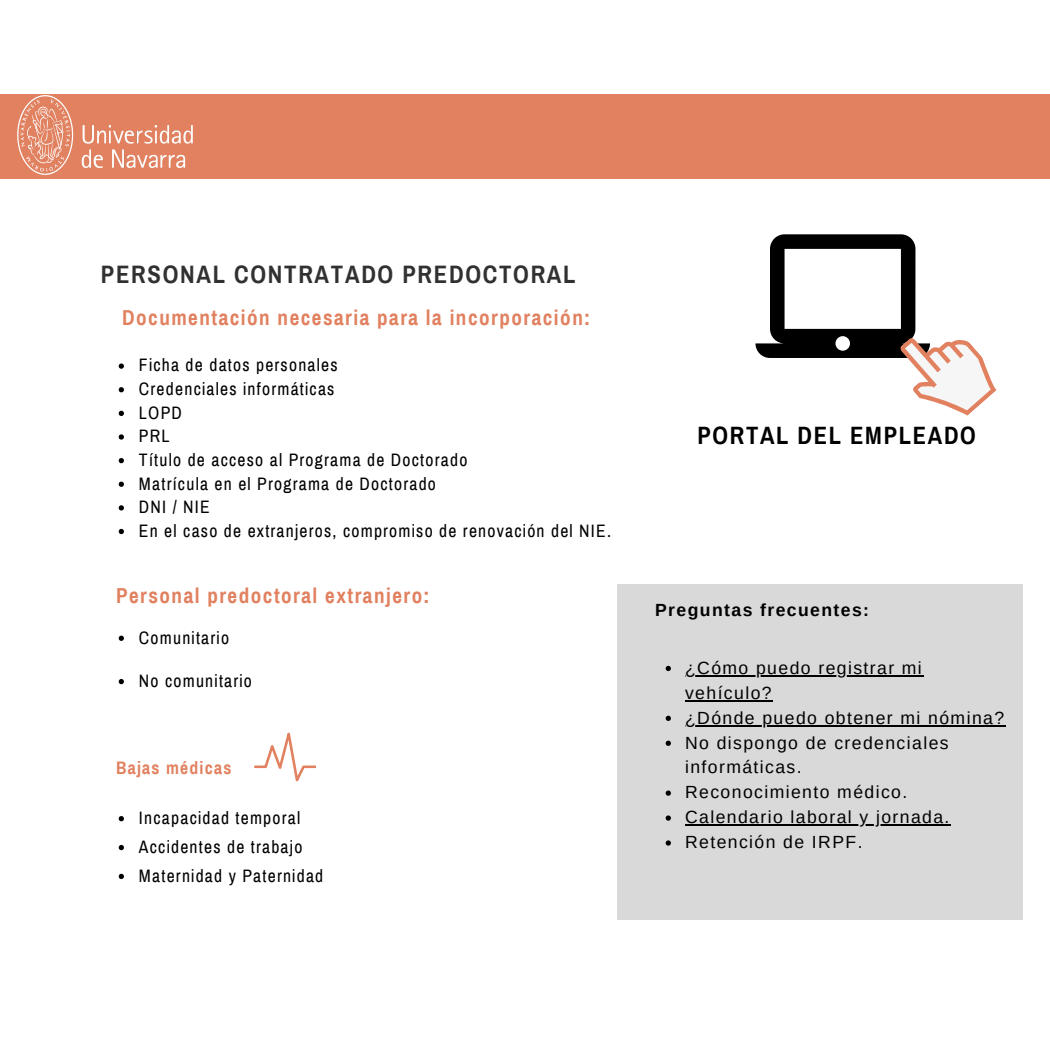
<style>
.page{position:relative;width:1050px;height:1050px;background:#fff}
.page>*{position:absolute;margin:0;border:0;box-sizing:border-box;transform-origin:0 0}
.t1{font:700 24.68px "Archivo Narrow";letter-spacing:.07em;color:#313131}
.t2{font:700 24.5px "Archivo Narrow";letter-spacing:.07em;color:#000}
.t3{font:700 21.18px "Archivo Narrow";letter-spacing:.07em;color:#e18160}
.t4{font:17.68px/23.6px "Archivo Narrow";letter-spacing:.07em;color:#000}
.t5{font:17.68px/24.8px "Arimo";letter-spacing:.08em;color:#000}
.t6{font:700 17.68px "Arimo";letter-spacing:.08em;color:#000}
.t7{font:700 17.68px "Archivo Narrow";letter-spacing:.07em;color:#e18160}
</style>
<div class="page">
<div style="left:0;top:94px;width:1050px;height:84px;background:#e18160"></div>
<svg style="left:119px;top:364px;width:5px;height:5px"></svg>
<svg style="left:119px;top:387px;width:5px;height:5px"></svg>
<svg style="left:119px;top:411px;width:5px;height:5px"></svg>
<svg style="left:119px;top:434px;width:5px;height:6px"></svg>
<svg style="left:119px;top:458px;width:5px;height:5px"></svg>
<svg style="left:119px;top:482px;width:5px;height:5px"></svg>
<svg style="left:119px;top:505px;width:5px;height:6px"></svg>
<svg style="left:119px;top:529px;width:5px;height:5px"></svg>
<svg style="left:755px;top:234px;width:242px;height:182px"></svg>
<div style="left:618px;top:584px;width:405px;height:335px;background:#d9d9d9"></div>
<svg style="left:666px;top:666px;width:5px;height:5px"></svg>
<hr style="left:685px;top:675px;width:238px;height:1px;background:#000">
<hr style="left:685px;top:700px;width:88px;height:1px;background:#000">
<svg style="left:666px;top:716px;width:5px;height:5px"></svg>
<hr style="left:685px;top:725px;width:321px;height:1px;background:#000">
<svg style="left:666px;top:741px;width:5px;height:5px"></svg>
<svg style="left:666px;top:791px;width:5px;height:5px"></svg>
<svg style="left:666px;top:815px;width:5px;height:6px"></svg>
<hr style="left:685px;top:825px;width:266px;height:1px;background:#000">
<svg style="left:666px;top:840px;width:5px;height:6px"></svg>
<svg style="left:119px;top:636px;width:5px;height:5px"></svg>
<svg style="left:119px;top:679px;width:5px;height:5px"></svg>
<svg style="left:119px;top:816px;width:5px;height:5px"></svg>
<svg style="left:119px;top:845px;width:5px;height:5px"></svg>
<svg style="left:119px;top:874px;width:5px;height:5px"></svg>
<svg style="left:254px;top:733px;width:62px;height:48px"></svg>
<img style="left:17px;top:95px;width:176px;height:80px">
<h1 class="t1" style="left:101px;top:261px;width:476px">PERSONAL CONTRATADO PREDOCTORAL</h1>
<p class="t3" style="left:122px;top:306px;width:469px">Documentación necesaria para la incorporación:</p>
<p class="t4" style="left:139px;top:354px;width:474px">Ficha de datos personales<br>Credenciales informáticas<br>LOPD<br>PRL<br>Título de acceso al Programa de Doctorado<br>Matrícula en el Programa de Doctorado<br>DNI / NIE<br>En el caso de extranjeros, compromiso de renovación del NIE.</p>
<p class="t3" style="left:116px;top:584px;width:315px">Personal predoctoral extranjero:</p>
<p class="t4" style="left:139px;top:626px;width:92px">Comunitario</p>
<p class="t4" style="left:139px;top:669px;width:115px">No comunitario</p>
<p class="t7" style="left:116px;top:758px;width:117px">Bajas médicas</p>
<p class="t4" style="left:139px;top:804px;width:186px;line-height:28.9px">Incapacidad temporal<br>Accidentes de trabajo<br>Maternidad y Paternidad</p>
<h2 class="t2" style="left:697px;top:422px;width:280px">PORTAL DEL EMPLEADO</h2>
<p class="t6" style="left:655px;top:600px;width:215px">Preguntas frecuentes:</p>
<p class="t5" style="left:685px;top:655px;width:321px">¿Cómo puedo registrar mi vehículo?<br>¿Dónde puedo obtener mi nómina?<br>No dispongo de credenciales informáticas.<br>Reconocimiento médico.<br>Calendario laboral y jornada.<br>Retención de IRPF.</p>
</div>
